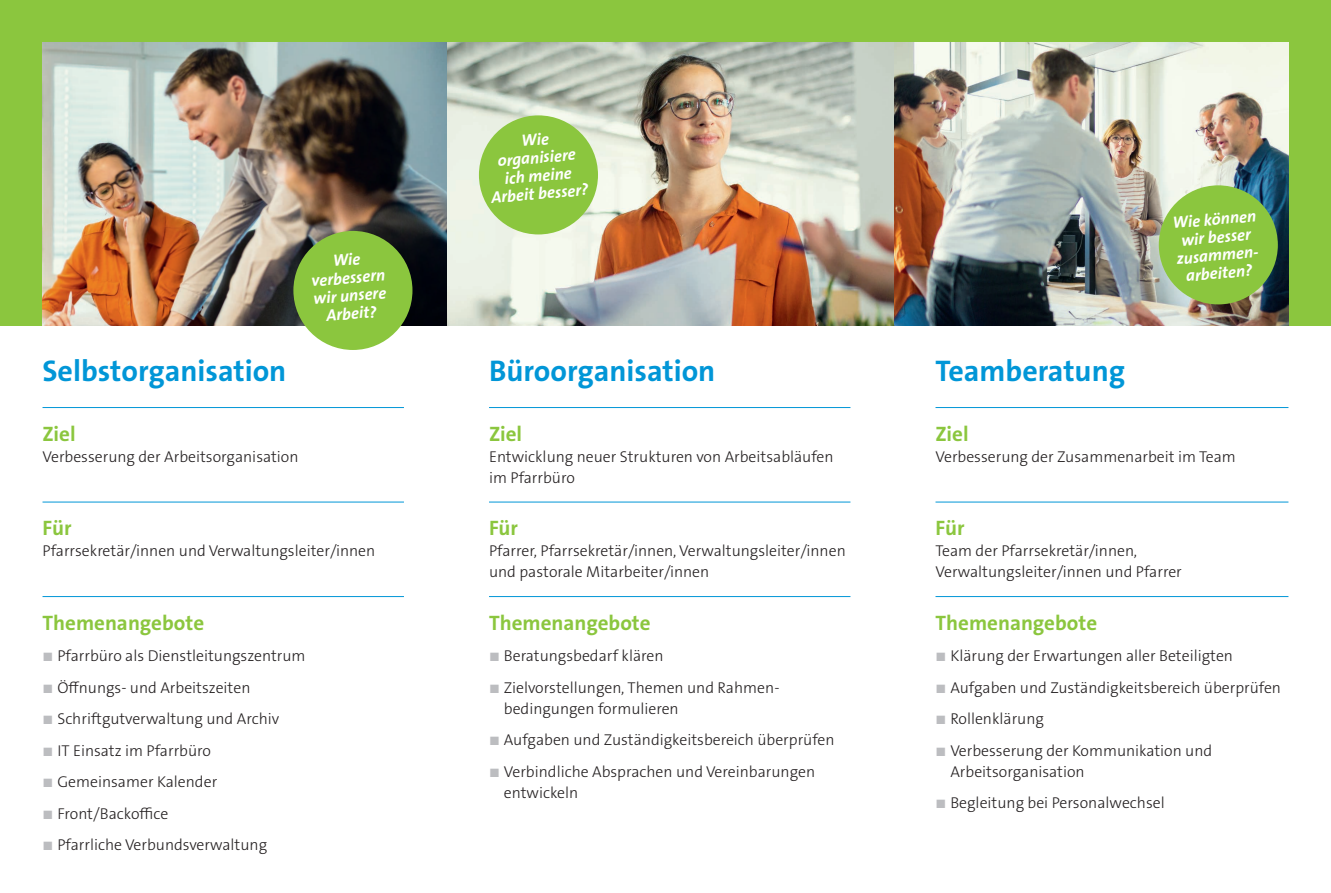
<style>
.page{position:relative;width:1331px;height:893px;background:#fff}
.page>*{position:absolute;margin:0;border:0;box-sizing:border-box;transform-origin:0 0}
.t1{font:700 30px "The Sans B W7";color:#0196d7}
.t2{font:700 21px "The Sans B W7";color:#8bc63e}
.t3{font:italic 700 16.5px/18px "The Sans B W7";color:#fff;text-align:center}
.t4{font:300 15.75px/21px "The Sans B W3";color:#231f20}
.s1{font-family:"Arial";font-weight:400;font-size:18px;color:#bcbdc0}
</style>
<div class="page">
<div style="left:0;top:0;width:1331px;height:325px;background:#8bc63e"></div>
<hr style="left:43px;top:407px;width:361px;height:1px;background:#0196d7">
<hr style="left:43px;top:502px;width:361px;height:1px;background:#0196d7">
<hr style="left:43px;top:596px;width:361px;height:1px;background:#0196d7">
<hr style="left:489px;top:407px;width:361px;height:1px;background:#0196d7">
<hr style="left:489px;top:502px;width:361px;height:1px;background:#0196d7">
<hr style="left:489px;top:596px;width:361px;height:1px;background:#0196d7">
<hr style="left:935px;top:407px;width:353px;height:1px;background:#0196d7">
<hr style="left:935px;top:502px;width:353px;height:1px;background:#0196d7">
<hr style="left:935px;top:596px;width:353px;height:1px;background:#0196d7">
<img style="left:43px;top:43px;width:1245px;height:282px">
<div style="left:479px;top:115px;width:119px;height:119px;background:#8bc63e;border-radius:50%"></div>
<div style="left:293px;top:231px;width:119px;height:119px;background:#8bc63e;border-radius:50%"></div>
<div style="left:1159px;top:185px;width:119px;height:119px;background:#8bc63e;border-radius:50%"></div>
<p class="t3" style="left:309px;top:254px;width:76px;rotate:-5deg">Wie verbessern wir unsere<br>Arbeit?</p>
<h1 class="t1" style="left:43px;top:351px;width:245px">Selbstorganisation</h1>
<h2 class="t2" style="left:43px;top:420px;width:35px">Ziel</h2>
<p class="t4" style="left:43px;top:446px;width:258px">Verbesserung der Arbeitsorganisation</p>
<h2 class="t2" style="left:43px;top:515px;width:31px">Für</h2>
<p class="t4" style="left:43px;top:541px;width:334px">Pfarrsekretär/innen und Verwaltungsleiter/innen</p>
<h2 class="t2" style="left:43px;top:609px;width:163px">Themenangebote</h2>
<p class="t4" style="left:43px;top:646px;width:265px"><span class="s1">■</span> Pfarrbüro als Dienstleitungszentrum</p>
<p class="t4" style="left:43px;top:677px;width:209px"><span class="s1">■</span> Öffnungs- und Arbeitszeiten</p>
<p class="t4" style="left:43px;top:709px;width:238px"><span class="s1">■</span> Schriftgutverwaltung und Archiv</p>
<p class="t4" style="left:43px;top:740px;width:170px"><span class="s1">■</span> IT Einsatz im Pfarrbüro</p>
<p class="t4" style="left:43px;top:772px;width:176px"><span class="s1">■</span> Gemeinsamer Kalender</p>
<p class="t4" style="left:43px;top:803px;width:128px"><span class="s1">■</span> Front/Backoffice</p>
<p class="t4" style="left:43px;top:835px;width:226px"><span class="s1">■</span> Pfarrliche Verbundsverwaltung</p>
<p class="t3" style="left:486px;top:135px;width:99px;rotate:-5deg">Wie organisiere ich meine<br>Arbeit besser?</p>
<h1 class="t1" style="left:489px;top:351px;width:228px">Büroorganisation</h1>
<h2 class="t2" style="left:489px;top:420px;width:35px">Ziel</h2>
<p class="t4" style="left:489px;top:446px;width:346px">Entwicklung neuer Strukturen von Arbeitsabläufen im Pfarrbüro</p>
<h2 class="t2" style="left:489px;top:515px;width:31px">Für</h2>
<p class="t4" style="left:489px;top:541px;width:358px">Pfarrer, Pfarrsekretär/innen, Verwaltungsleiter/innen und pastorale Mitarbeiter/innen</p>
<h2 class="t2" style="left:489px;top:609px;width:163px">Themenangebote</h2>
<p class="t4" style="left:489px;top:646px;width:176px"><span class="s1">■</span> Beratungsbedarf klären</p>
<p class="t4" style="left:504px;top:677px;width:277px;text-indent:-15px"><span class="s1">■</span> Zielvorstellungen, Themen und Rahmen&shy;bedingungen formulieren</p>
<p class="t4" style="left:489px;top:730px;width:347px"><span class="s1">■</span> Aufgaben und Zuständigkeitsbereich überprüfen</p>
<p class="t4" style="left:504px;top:761px;width:313px;text-indent:-15px"><span class="s1">■</span> Verbindliche Absprachen und Vereinbarungen entwickeln</p>
<p class="t3" style="left:1172px;top:214px;width:87px;rotate:-5deg">Wie können wir besser zusammen&shy;arbeiten?</p>
<h1 class="t1" style="left:935px;top:351px;width:191px">Teamberatung</h1>
<h2 class="t2" style="left:935px;top:420px;width:35px">Ziel</h2>
<p class="t4" style="left:935px;top:446px;width:302px">Verbesserung der Zusammenarbeit im Team</p>
<h2 class="t2" style="left:935px;top:515px;width:31px">Für</h2>
<p class="t4" style="left:935px;top:541px;width:248px">Team der Pfarrsekretär/innen,<br>Verwaltungsleiter/innen und Pfarrer</p>
<h2 class="t2" style="left:935px;top:609px;width:163px">Themenangebote</h2>
<p class="t4" style="left:935px;top:646px;width:299px"><span class="s1">■</span> Klärung der Erwartungen aller Beteiligten</p>
<p class="t4" style="left:935px;top:677px;width:347px"><span class="s1">■</span> Aufgaben und Zuständigkeitsbereich überprüfen</p>
<p class="t4" style="left:935px;top:709px;width:110px"><span class="s1">■</span> Rollenklärung</p>
<p class="t4" style="left:950px;top:740px;width:263px;text-indent:-15px"><span class="s1">■</span> Verbesserung der Kommunikation und<br>Arbeitsorganisation</p>
<p class="t4" style="left:935px;top:793px;width:231px"><span class="s1">■</span> Begleitung bei Personalwechsel</p>
</div>
